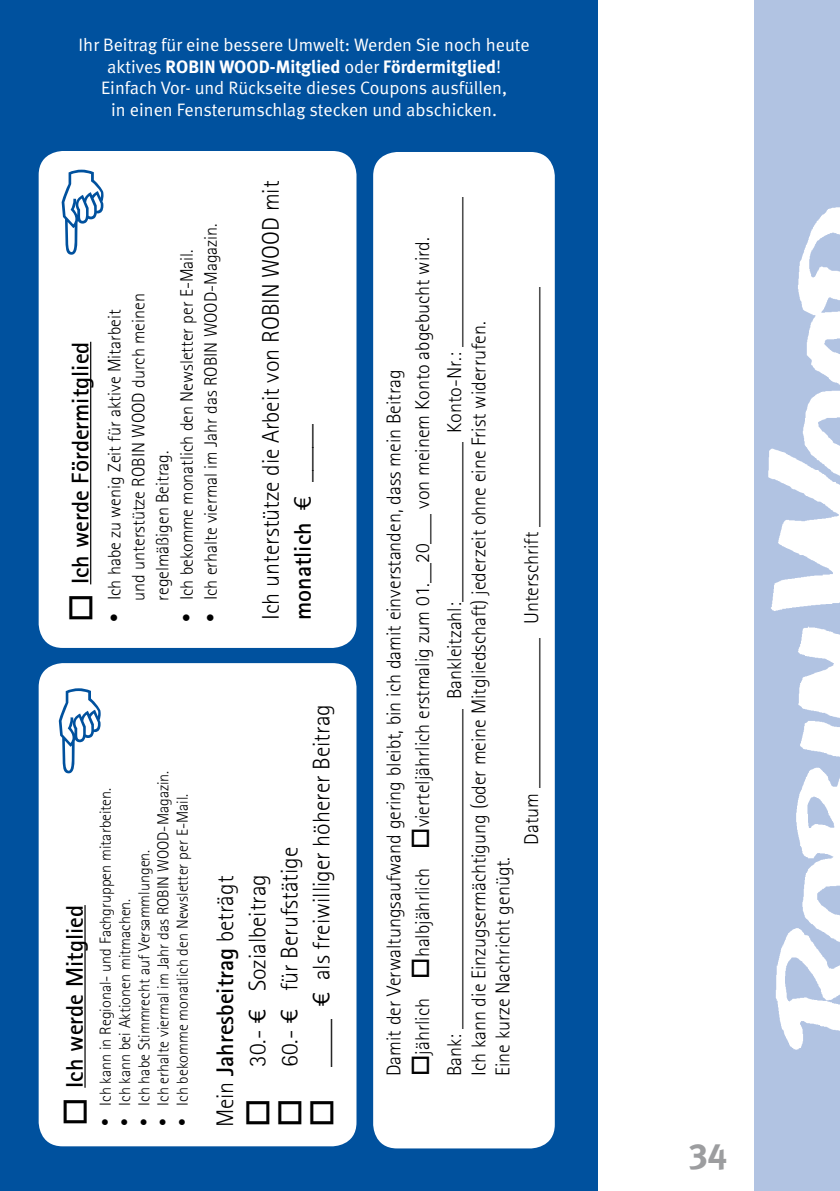
<style>
.page{position:relative;width:840px;height:1191px;background:#fff}
.page>*{position:absolute;margin:0;border:0;box-sizing:border-box;transform-origin:0 0}
.t1{font:700 36px "Meta";color:#9c9d9f}
.t2{font:24px/32px "AT Rotis Sans Serif";color:#000}
.t3{font:700 24px "AT Rotis Sans Serif";color:#000}
.t4{font:20px/32px "AT Rotis Sans Serif";color:#000}
.t5{font:18px/24px "AT Rotis Sans Serif";color:#000}
.t6{font:18px/21.6px "Meta Normal";color:#fff;text-align:center}
.t7{font:700 18px "Meta";color:#fff}
.t8{font:16px/19.2px "AT Rotis Sans Serif";color:#000}
.s1{font-family:"Meta Normal";font-weight:400}
.s2{font-weight:700}
.s3{font-family:"Meta Normal"}
.s4{font-weight:400}
</style>
<div class="page">
<img style="left:754px;top:176px;width:86px;height:883px">
<div style="left:754px;top:0;width:85px;height:176px;background:#b1c3e2"></div>
<div style="left:754px;top:1059px;width:85px;height:132px;background:#b1c3e2"></div>
<hr style="left:839px;top:0;width:1px;height:176px;background:#b1c3e2">
<hr style="left:839px;top:1059px;width:1px;height:132px;background:#b1c3e2">
<div style="left:0;top:0;width:597px;height:1191px;background:#00519e"></div>
<div style="left:39px;top:151px;width:317px;height:497px;background:#fff;border-radius:24px"></div>
<hr style="left:90px;top:342px;width:1px;height:242px;background:#000">
<div style="left:39px;top:663px;width:317px;height:483px;background:#fff;border-radius:24px"></div>
<hr style="left:84px;top:905px;width:2px;height:182px;background:#000">
<div style="left:373px;top:152px;width:181px;height:996px;background:#fff;border-radius:24px"></div>
<p class="t6" style="left:79px;top:34px;width:452px">Ihr Beitrag für eine bessere Umwelt: Werden Sie noch heute</p>
<p class="t7" style="left:107px;top:56px;width:395px"><span class="s1">aktives</span> ROBIN WOOD-Mitglied <span class="s1">oder</span> Fördermitglied<span class="s1">!</span></p>
<p class="t6" style="left:101px;top:77px;width:407px">Einfach Vor- und Rückseite dieses Coupons ausfüllen, in einen Fensterumschlag stecken und abschicken.</p>
<p class="t3" style="left:65px;top:622px;width:282px;rotate:-90deg">□ Ich werde Fördermitglied</p>
<p class="t5" style="left:102px;top:601px;width:379px;rotate:-90deg">Ich habe zu wenig Zeit für aktive Mitarbeit<br>und unterstütze ROBIN WOOD durch meinen regelmäßigen Beitrag.<br>Ich bekomme monatlich den Newsletter per E-Mail.<br>Ich erhalte viermal im Jahr das ROBIN WOOD-Magazin.</p>
<p class="t5" style="left:102px;top:622px;width:10px;rotate:-90deg">•</p>
<p class="t5" style="left:174px;top:622px;width:10px;rotate:-90deg">• •</p>
<p class="t2" style="left:254px;top:620px;width:441px;rotate:-90deg">Ich unterstütze die Arbeit von ROBIN WOOD mit <span class="s2">monatlich</span> <span class="s3">€</span> <span class="s2">_____</span></p>
<p class="t3" style="left:59px;top:1125px;width:222px;rotate:-90deg">□ Ich werde Mitglied</p>
<p class="t8" style="left:96px;top:1105px;width:337px;rotate:-90deg">Ich kann in Regional- und Fachgruppen mitarbeiten.<br>Ich kann bei Aktionen mitmachen.<br>Ich habe Stimmrecht auf Versammlungen.<br>Ich erhalte viermal im Jahr das ROBIN WOOD-Magazin.<br>Ich bekomme monatlich den Newsletter per E-Mail.</p>
<p class="t8" style="left:96px;top:1125px;width:9px;text-align:justify;rotate:-90deg">• • • • •</p>
<p class="t2" style="left:305px;top:1127px;width:425px;rotate:-90deg">□ ____ <span class="s3">€</span> als freiwilliger höherer Beitrag</p>
<p class="t2" style="left:273px;top:1127px;width:282px;rotate:-90deg">□ 60.- <span class="s3">€</span> für Berufstätige</p>
<p class="t3" style="left:210px;top:1127px;width:253px;rotate:-90deg"><span class="s4">Mein</span> Jahresbeitrag <span class="s4">beträgt</span></p>
<p class="t2" style="left:241px;top:1127px;width:255px;rotate:-90deg">□ 30.- <span class="s3">€</span> Sozialbeitrag</p>
<p class="t4" style="left:406px;top:1076px;width:880px;rotate:-90deg">□jährlich □halbjährlich □vierteljährlich erstmalig zum 01.__20___ von meinem Konto abgebucht wird.<br>Bank: ________________________________ Bankleitzahl:________________ Konto-Nr.: _______________</p>
<p class="t4" style="left:466px;top:1076px;width:756px;line-height:24px;rotate:-90deg">Ich kann die Einzugsermächtigung (oder meine Mitgliedschaft) jederzeit ohne eine Frist widerrufen.<br>Eine kurze Nachricht genügt.</p>
<p class="t4" style="left:377px;top:1076px;width:708px;rotate:-90deg">Damit der Verwaltungsaufwand gering bleibt, bin ich damit einverstanden, dass mein Beitrag</p>
<p class="t4" style="left:515px;top:844px;width:559px;rotate:-90deg">Datum _______________ Unterschrift ________________________</p>
<h1 class="t1" style="left:688px;top:1129px;width:20px">34</h1>
</div>
